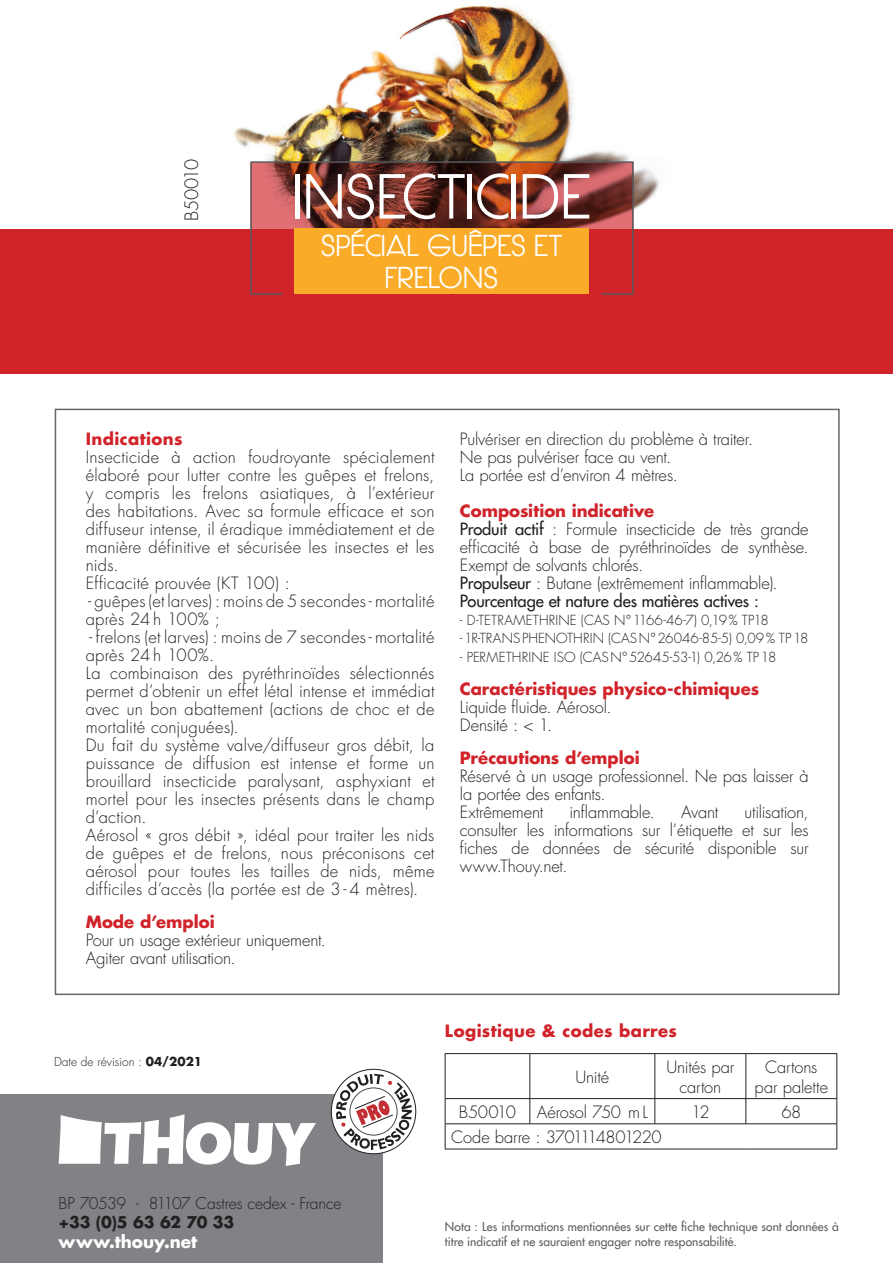
<style>
.page{position:relative;width:893px;height:1263px;background:#fff}
.page>*{position:absolute;margin:0;border:0;box-sizing:border-box;transform-origin:0 0}
.t1{font:700 60px "Hasteristico";letter-spacing:.04em;color:#fff}
.t2{font:700 28.8px/32.4px "Hasteristico";letter-spacing:.04em;color:#fff;text-align:center}
.t3{font:300 18px "Futura LT";letter-spacing:-.03em;color:#231f20}
.t4{font:700 16.8px "Futura LT";color:#fff}
.t5{font:300 16.5px/18px "Futura LT";letter-spacing:-.005em;color:#231f20;text-align:justify}
.t6{font:300 16.5px/18px "Futura LT";letter-spacing:.02em;color:#231f20}
.t7{font:700 16.5px "Futura LT";color:#d1232a}
.t8{font:16.5px "Futura LT";letter-spacing:-.005em;color:#231f20}
.t9{font:700 16.5px "Futura LT";letter-spacing:.025em;color:#d1232a}
.t10{font:300 16.5px "Futura LT";letter-spacing:.015em;color:#231f20}
.t11{font:300 16.5px "Futura LT";letter-spacing:-.03em;color:#231f20}
.t12{font:300 15.75px "Futura LT";letter-spacing:-.015em;color:#231f20}
.t13{font:700 15.75px "Futura LT";letter-spacing:-.01em;color:#231f20}
.t14{font:300 13.5px "Futura LT";letter-spacing:.005em;color:#231f20}
.précausion_d_emploi{font:12px/14.4px "Futura LT";letter-spacing:.005em;color:#5f5f62}
.t15{font:300 12px "Futura LT";color:#231f20}
.s1{font-weight:400}
.s2{font-weight:700}
</style>
<div class="page">
<div style="left:0;top:1095px;width:382px;height:168px;background:#808285"></div>
<svg style="left:331px;top:1069px;width:85px;height:85px"></svg>
<svg style="left:336px;top:1074px;width:76px;height:76px"></svg>
<svg style="left:59px;top:1114px;width:257px;height:52px"></svg>
<hr style="left:445px;top:1053px;width:85px;height:1px;background:#231f20">
<hr style="left:445px;top:1054px;width:1px;height:44px;background:#231f20">
<hr style="left:530px;top:1053px;width:125px;height:1px;background:#231f20">
<hr style="left:530px;top:1054px;width:1px;height:44px;background:#231f20">
<hr style="left:655px;top:1053px;width:91px;height:1px;background:#231f20">
<hr style="left:655px;top:1054px;width:1px;height:44px;background:#231f20">
<hr style="left:746px;top:1053px;width:91px;height:1px;background:#231f20">
<hr style="left:746px;top:1054px;width:1px;height:44px;background:#231f20">
<hr style="left:837px;top:1054px;width:1px;height:44px;background:#231f20">
<hr style="left:445px;top:1098px;width:85px;height:1px;background:#231f20">
<hr style="left:530px;top:1098px;width:125px;height:1px;background:#231f20">
<svg style="left:530px;top:1099px;width:1px;height:24px"></svg>
<hr style="left:655px;top:1098px;width:91px;height:1px;background:#231f20">
<svg style="left:655px;top:1099px;width:1px;height:24px"></svg>
<hr style="left:746px;top:1098px;width:91px;height:1px;background:#231f20">
<svg style="left:746px;top:1099px;width:1px;height:24px"></svg>
<hr style="left:445px;top:1123px;width:85px;height:1px;background:#231f20">
<svg style="left:445px;top:1099px;width:1px;height:50px"></svg>
<hr style="left:530px;top:1123px;width:125px;height:1px;background:#231f20">
<hr style="left:655px;top:1123px;width:91px;height:1px;background:#231f20">
<hr style="left:746px;top:1123px;width:91px;height:1px;background:#231f20">
<svg style="left:837px;top:1099px;width:1px;height:50px"></svg>
<hr style="left:445px;top:1149px;width:85px;height:1px;background:#231f20">
<hr style="left:530px;top:1149px;width:125px;height:1px;background:#231f20">
<hr style="left:655px;top:1149px;width:91px;height:1px;background:#231f20">
<hr style="left:746px;top:1149px;width:91px;height:1px;background:#231f20">
<img style="left:234px;top:5px;width:426px;height:205px">
<div style="left:0;top:229px;width:893px;height:144px;background:#d1232a"></div>
<svg style="left:250px;top:161px;width:384px;height:134px"></svg>
<div style="left:294px;top:229px;width:295px;height:65px;background:#faac29"></div>
<p class="t3" style="left:181px;top:221px;width:63px;rotate:-90deg">B50010</p>
<p class="t1" style="left:294px;top:162px;width:296px">INSECTICIDE</p>
<p class="t2" style="left:321px;top:230px;width:242px">SPÉCIAL GUÊPES ET<br>FRELONS</p>
<p class="t9" style="left:86px;top:427px;width:98px">Indications</p>
<p class="t5" style="left:86px;top:448px;width:350px">Insecticide à action foudroyante spécialement élaboré pour lutter contre les guêpes et frelons, y compris les frelons asiatiques, à l’extérieur des habitations. Avec sa formule efficace et son diffuseur intense, il éradique immédiatement et de manière définitive et sécurisée les insectes et les nids.</p>
<p class="t10" style="left:86px;top:572px;width:206px">Efficacité prouvée (KT 100) :</p>
<p class="t6" style="left:86px;top:592px;width:350px">- guêpes (et larves) : moins de 5 secondes - mortalité après 24 h 100% ;</p>
<p class="t6" style="left:86px;top:628px;width:350px">- frelons (et larves) : moins de 7 secondes- mortalité après 24 h 100%.</p>
<p class="t5" style="left:86px;top:664px;width:350px">La combinaison des pyréthrinoïdes sélectionnés permet d’obtenir un effet létal intense et immédiat avec un bon abattement (actions de choc et de mortalité conjuguées).</p>
<p class="t5" style="left:86px;top:736px;width:350px">Du fait du système valve/diffuseur gros débit, la puissance de diffusion est intense et forme un brouillard insecticide paralysant, asphyxiant et mortel pour les insectes présents dans le champ d’action.</p>
<p class="t5" style="left:86px;top:826px;width:350px">Aérosol « gros débit », idéal pour traiter les nids de guêpes et de frelons, nous préconisons cet aérosol pour toutes les tailles de nids, même difficiles d’accès (la portée est de 3 - 4 mètres).</p>
<p class="t7" style="left:86px;top:910px;width:130px">Mode d’emploi</p>
<p class="t5" style="left:86px;top:931px;width:242px">Pour un usage extérieur uniquement.</p>
<p class="t5" style="left:86px;top:949px;width:151px">Agiter avant utilisation.</p>
<p class="t5" style="left:460px;top:430px;width:295px">Pulvériser en direction du problème à traiter.</p>
<p class="t5" style="left:460px;top:448px;width:213px">Ne pas pulvériser face au vent.</p>
<p class="t5" style="left:460px;top:466px;width:219px">La portée est d’environ 4 mètres.</p>
<p class="t7" style="left:460px;top:499px;width:196px">Composition indicative</p>
<p class="t5" style="left:460px;top:520px;width:350px"><span class="s1">Produit actif</span> : Formule insecticide de très grande efficacité à base de pyréthrinoïdes de synthèse.<br>Exempt de solvants chlorés.</p>
<p class="t5" style="left:460px;top:574px;width:319px"><span class="s1">Propulseur</span> : Butane (extrêmement inflammable).</p>
<p class="t8" style="left:460px;top:590px;width:300px">Pourcentage et nature des matières actives :</p>
<p class="t14" style="left:460px;top:611px;width:310px">- D-TETRAMETHRINE (CAS N°1166-46-7) 0,19% TP18</p>
<p class="t14" style="left:460px;top:629px;width:350px">-1R-TRANSPHENOTHRIN (CASN°26046-85-5) 0,09% TP18</p>
<p class="t14" style="left:460px;top:649px;width:318px">- PERMETHRINE ISO (CASN°52645-53-1) 0,26% TP18</p>
<p class="t7" style="left:460px;top:678px;width:301px">Caractéristiques physico-chimiques</p>
<p class="t5" style="left:460px;top:698px;width:153px">Liquide fluide. Aérosol.</p>
<p class="t5" style="left:460px;top:716px;width:94px">Densité : &lt; 1.</p>
<p class="t7" style="left:460px;top:747px;width:181px">Précautions d’emploi</p>
<p class="t5" style="left:460px;top:767px;width:350px">Réservé à un usage professionnel. Ne pas laisser à la portée des enfants.</p>
<p class="t5" style="left:460px;top:803px;width:85px">Extrêmement</p>
<p class="t5" style="left:569px;top:803px;width:87px">inflammable.</p>
<p class="t5" style="left:681px;top:803px;width:39px">Avant</p>
<p class="t5" style="left:460px;top:803px;width:350px;text-indent:285px">utilisation, consulter les informations sur l’étiquette et sur les fiches de données de sécurité disponible sur www.Thouy.net.</p>
<p class="t15" style="left:54px;top:1054px;width:150px">Date de révision : <span class="s2">04/2021</span></p>
<p class="t12" style="left:59px;top:1193px;width:285px">BP 70539 - 81107 Castres cedex - France</p>
<p class="t13" style="left:59px;top:1211px;width:177px">+33 (0)5 63 62 70 33</p>
<p class="t4" style="left:59px;top:1230px;width:140px">www.thouy.net</p>
<p class="t13" style="left:59px;top:1211px;width:130px">05 63 62 70 23</p>
<p class="t9" style="left:445px;top:1019px;width:233px">Logistique &amp; codes barres</p>
<p class="t5" style="left:575px;top:1068px;width:35px">Unité</p>
<p class="t5" style="left:666px;top:1057px;width:69px;line-height:19.8px;text-align:center">Unités par carton</p>
<p class="t5" style="left:755px;top:1057px;width:75px;line-height:19.8px;text-align:center">Cartons par palette</p>
<p class="t5" style="left:459px;top:1103px;width:59px">B50010</p>
<p class="t5" style="left:537px;top:1103px;width:112px">Aérosol 750 mL</p>
<p class="t5" style="left:691px;top:1103px;width:20px">12</p>
<p class="t5" style="left:781px;top:1103px;width:22px">68</p>
<p class="t11" style="left:451px;top:1127px;width:212px">Code barre : 3701114801220</p>
<p class="précausion_d_emploi" style="left:445px;top:1219px;width:396px">Nota : Les informations mentionnées sur cette fiche technique sont données à titre indicatif et ne sauraient engager notre responsabilité.</p>
</div>
